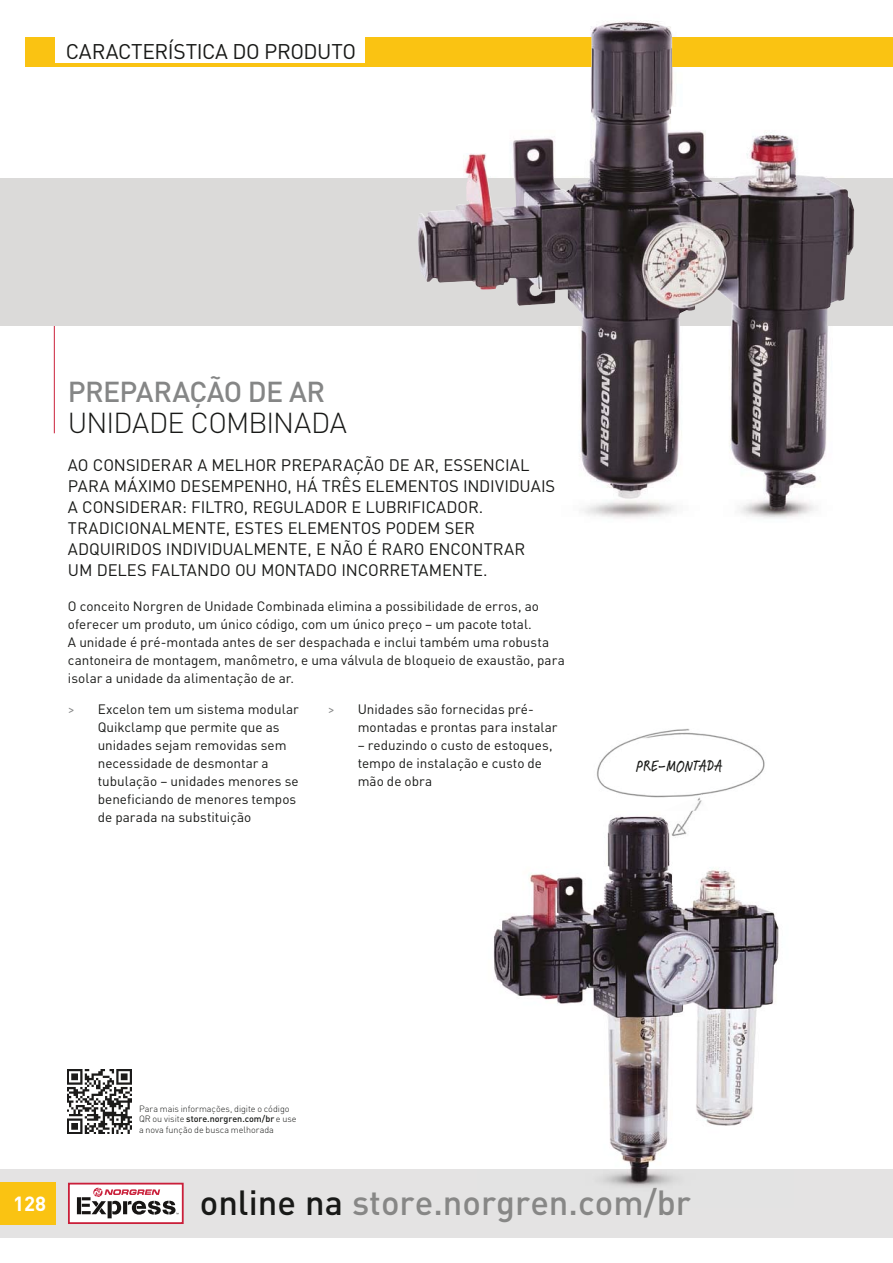
<style>
.page{position:relative;width:893px;height:1263px;background:#fff}
.page>*{position:absolute;margin:0;border:0;box-sizing:border-box;transform-origin:0 0}
.t1{font:500 34.5px "DIN";color:#878786}
.t2{font:300 28.5px/31.5px "DIN";letter-spacing:-.03em;color:#181917}
.t3{font:21px "DIN";letter-spacing:-.015em;color:#181917}
.t4{font:700 20.25px "DIN";color:#fff}
.t5{font:16.5px/21px "DIN";letter-spacing:-.01em;color:#181917}
.t6{font:500 16.5px "Feltpen LTCE";letter-spacing:.005em;color:#181917}
.t7{font:13.5px/18px "DIN";color:#181917}
.t8{font:300 9px/10.5px "DIN";color:#181917}
.s1{font-weight:500;color:#858686}
.s2{color:#858686}
.s3{font-weight:500}
.s4{color:#181917}
</style>
<div class="page">
<img style="left:397px;top:21px;width:477px;height:497px">
<hr style="left:54px;top:323px;width:1px;height:110px;background:#cb213a">
<div style="left:0;top:179px;width:893px;height:147px;background:#dbdad9"></div>
<div style="left:0;top:1169px;width:893px;height:68px;background:#e4e3e3"></div>
<div style="left:0;top:1182px;width:55px;height:43px;background:#fac312"></div>
<div style="left:25px;top:37px;width:30px;height:30px;background:#fac312"></div>
<div style="left:366px;top:37px;width:527px;height:30px;background:#fac312"></div>
<div style="left:69px;top:1184px;width:114px;height:39px;background:#fff"></div>
<div style="left:68px;top:1183px;width:116px;height:41px;border:2px solid #ca1f3a"></div>
<hr style="left:77px;top:1197px;width:4px;height:17px;background:#171514">
<svg style="left:82px;top:1188px;width:97px;height:30px"></svg>
<hr style="left:25px;top:63px;width:868px;height:4px;background:#fac312">
<img style="left:692px;top:800px;width:10px;height:11px">
<img style="left:596px;top:728px;width:169px;height:70px">
<img style="left:688px;top:795px;width:16px;height:5px">
<img style="left:493px;top:816px;width:286px;height:371px">
<img style="left:661px;top:811px;width:53px;height:31px">
<img style="left:68px;top:1069px;width:64px;height:64px">
<img style="left:417px;top:23px;width:437px;height:486px">
<p class="t3" style="left:66px;top:44px;width:292px">CARACTERÍSTICA DO PRODUTO</p>
<p class="t2" style="left:68px;top:379px;width:281px"><span class="s1">PREPARAÇÃO DE AR<br></span>UNIDADE COMBINADA</p>
<p class="t5" style="left:68px;top:457px;width:489px">AO CONSIDERAR A MELHOR PREPARAÇÃO DE AR, ESSENCIAL PARA MÁXIMO DESEMPENHO, HÁ TRÊS ELEMENTOS INDIVIDUAIS A CONSIDERAR: FILTRO, REGULADOR E LUBRIFICADOR.<br>TRADICIONALMENTE, ESTES ELEMENTOS PODEM SER ADQUIRIDOS INDIVIDUALMENTE, E NÃO É RARO ENCONTRAR<br>UM DELES FALTANDO OU MONTADO INCORRETAMENTE.</p>
<p class="t7" style="left:68px;top:599px;width:498px">O conceito Norgren de Unidade Combinada elimina a possibilidade de erros, ao oferecer um produto, um único código, com um único preço – um pacote total.<br>A unidade é pré-montada antes de ser despachada e inclui também uma robusta cantoneira de montagem, manômetro, e uma válvula de bloqueio de exaustão, para isolar a unidade da alimentação de ar.</p>
<p class="t7" style="left:98px;top:702px;width:202px;text-indent:-30px"><span class="s2">&gt;</span> Excelon tem um sistema modular<br>Quikclamp que permite que as unidades sejam removidas sem necessidade de desmontar a tubulação – unidades menores se beneficiando de menores tempos de parada na substituição</p>
<p class="t7" style="left:358px;top:702px;width:201px;text-indent:-30px"><span class="s2">&gt;</span> Unidades são fornecidas pré&shy;montadas e prontas para instalar</p>
<p class="t7" style="left:358px;top:738px;width:196px">– reduzindo o custo de estoques, tempo de instalação e custo de mão de obra</p>
<p class="t6" style="left:636px;top:759px;width:88px">PRE-MONTADA</p>
<p class="t4" style="left:13px;top:1190px;width:34px">128</p>
<p class="t8" style="left:139px;top:1104px;width:159px">Para mais informações, digite o código<br>QR ou visite <span class="s3">store.norgren.com/br</span> e use a nova função de busca melhorada</p>
<p class="t1" style="left:200px;top:1183px;width:493px"><span class="s4">online na</span> store.norgren.com/br</p>
</div>
